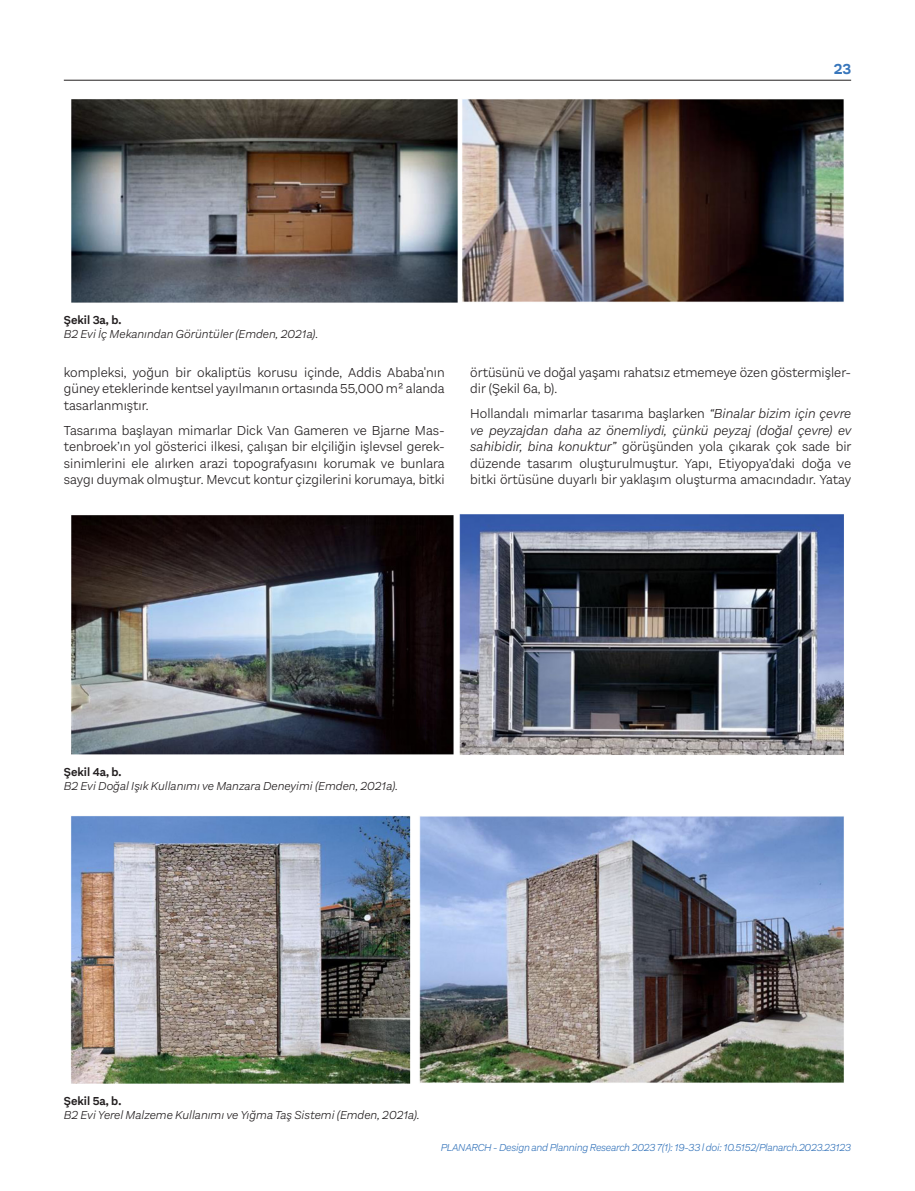
<style>
.page{position:relative;width:915px;height:1191px;background:#fff}
.page>*{position:absolute;margin:0;border:0;box-sizing:border-box;transform-origin:0 0}
.t1{font:700 15px "Aestetico";color:#3876bb}
.t2{font:300 13.5px/16.5px "Aestetico";color:#231f20;text-align:justify}
.t3{font:italic 300 12px "Aestetico";color:#231f20}
.t4{font:600 12px "Aestetico";color:#231f20}
.t5{font:italic 300 10.5px "Aestetico";letter-spacing:-.025em;color:#3876bb}
.s1{font-style:italic}
</style>
<div class="page">
<hr style="left:64px;top:80px;width:786px;height:1px;background:#231f20">
<img style="left:71px;top:99px;width:773px;height:204px">
<img style="left:71px;top:514px;width:773px;height:241px">
<img style="left:71px;top:816px;width:773px;height:268px">
<p class="t1" style="left:833px;top:60px;width:19px">23</p>
<p class="t4" style="left:64px;top:313px;width:59px">Şekil 3a, b.</p>
<p class="t3" style="left:64px;top:327px;width:256px">B2 Evi İç Mekanından Görüntüler (Emden, 2021a).</p>
<p class="t2" style="left:64px;top:364px;width:382px">kompleksi, yoğun bir okaliptüs korusu içinde, Addis Ababa'nın güney eteklerinde kentsel yayılmanın ortasında 55,000 m² alanda tasarlanmıştır.</p>
<p class="t2" style="left:64px;top:422px;width:382px">Tasarıma başlayan mimarlar Dick Van Gameren ve Bjarne Mas&shy;tenbroek’ın yol gösterici ilkesi, çalışan bir elçiliğin işlevsel gerek&shy;sinimlerini ele alırken arazi topografyasını korumak ve bunlara saygı duymak olmuştur. Mevcut kontur çizgilerini korumaya, bitki</p>
<p class="t2" style="left:470px;top:364px;width:382px">örtüsünü ve doğal yaşamı rahatsız etmemeye özen göstermişler&shy;dir (Şekil 6a, b).</p>
<p class="t2" style="left:470px;top:405px;width:382px">Hollandalı mimarlar tasarıma başlarken <span class="s1">“Binalar bizim için çevre ve peyzajdan daha az önemliydi, çünkü peyzaj (doğal çevre) ev sahibidir, bina konuktur”</span> görüşünden yola çıkarak çok sade bir düzende tasarım oluşturulmuştur. Yapı, Etiyopya’daki doğa ve bitki örtüsüne duyarlı bir yaklaşım oluşturma amacındadır. Yatay</p>
<p class="t4" style="left:64px;top:765px;width:59px">Şekil 4a, b.</p>
<p class="t3" style="left:64px;top:778px;width:335px">B2 Evi Doğal Işık Kullanımı ve Manzara Deneyimi (Emden, 2021a).</p>
<p class="t4" style="left:64px;top:1094px;width:59px">Şekil 5a, b.</p>
<p class="t3" style="left:64px;top:1108px;width:357px">B2 Evi Yerel Malzeme Kullanımı ve Yığma Taş Sistemi (Emden, 2021a).</p>
<p class="t5" style="left:440px;top:1141px;width:412px">PLANARCH - Design and Planning Research 2023 7(1): 19-33 l doi: 10.5152/Planarch.2023.23123</p>
</div>
